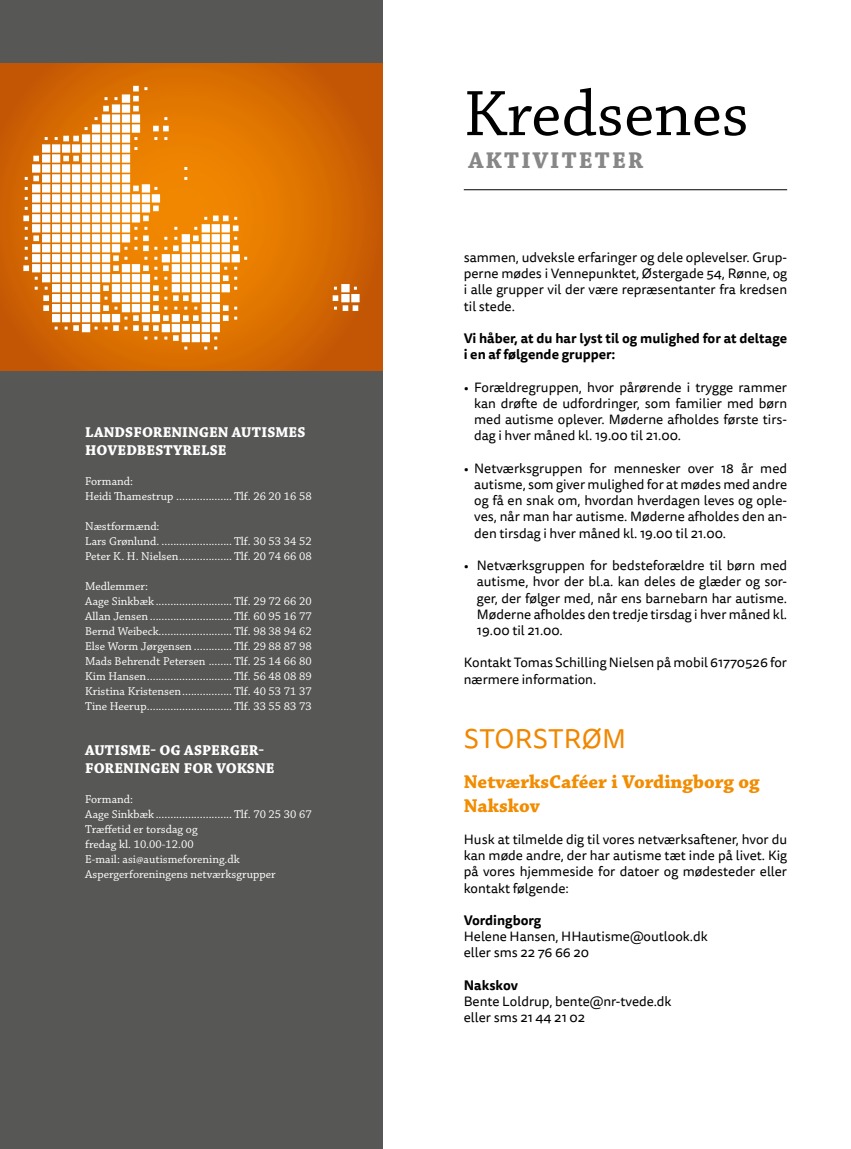
<style>
.page{position:relative;width:851px;height:1149px;background:#fff}
.page>*{position:absolute;margin:0;border:0;box-sizing:border-box;transform-origin:0 0}
.t1{font:67.5px "Chaparral Pro";color:#000}
.t2{font:27px "Tisa Sans Pro";letter-spacing:.01em;color:#f18700}
.t3{font:700 24px "Chaparral Pro";letter-spacing:.09em;color:#878787}
.t4{font:700 19.5px/23.4px "Chaparral Pro";color:#f28c00}
.t5{font:700 15px/18px "Chaparral Pro";letter-spacing:.005em;color:#fff}
.t6{font:13.5px/16.2px "Tisa Sans Pro";color:#000;text-align:justify}
.t7{font:700 13.5px/16.2px "Tisa Sans Pro";color:#000}
.t8{font:12px/15px "Chaparral Pro";color:#fff}
</style>
<div class="page">
<div style="left:0;top:0;width:383px;height:1148px;background:#575756"></div>
<hr style="left:463px;top:189px;width:324px;height:1px;background:#000">
<svg style="left:0;top:64px;width:383px;height:306px;background:#ca5f02"></svg>
<svg style="left:23px;top:86px;width:336px;height:263px;background:#e59238"></svg>
<p class="t5" style="left:85px;top:423px;width:222px">LANDSFORENINGEN AUTISMES<br>HOVEDBESTYRELSE</p>
<p class="t8" style="left:85px;top:473px;width:228px">Formand:<br>Heidi Thamestrup ................... Tlf. 26 20 16 58</p>
<p class="t8" style="left:85px;top:518px;width:228px">Næstformænd:<br>Lars Grønlund. ........................ Tlf. 30 53 34 52<br>Peter K. H. Nielsen.................. Tlf. 20 74 66 08</p>
<p class="t8" style="left:85px;top:578px;width:228px">Medlemmer:<br>Aage Sinkbæk .......................... Tlf. 29 72 66 20<br>Allan Jensen ............................ Tlf. 60 95 16 77<br>Bernd Weibeck......................... Tlf. 98 38 94 62<br>Else Worm Jørgensen ............. Tlf. 29 88 87 98<br>Mads Behrendt Petersen ........ Tlf. 25 14 66 80<br>Kim Hansen............................. Tlf. 56 48 08 89<br>Kristina Kristensen................. Tlf. 40 53 71 37<br>Tine Heerup............................. Tlf. 33 55 83 73</p>
<p class="t5" style="left:85px;top:741px;width:191px">AUTISME- OG ASPERGER-<br>FORENINGEN FOR VOKSNE</p>
<p class="t8" style="left:85px;top:791px;width:228px">Formand:<br>Aage Sinkbæk .......................... Tlf. 70 25 30 67<br>Træffetid er torsdag og<br>fredag kl. 10.00-12.00<br>E-mail: asi@autismeforening.dk<br>Aspergerforeningens netværksgrupper</p>
<h1 class="t1" style="left:463px;top:76px;width:286px">Kredsenes</h1>
<h3 class="t3" style="left:468px;top:146px;width:176px">AKTIVITETER</h3>
<p class="t6" style="left:463px;top:249px;width:325px">sammen, udveksle erfaringer og dele oplevelser. Grup&shy;perne mødes i Vennepunktet, Østergade 54, Rønne, og i alle grupper vil der være repræsentanter fra kredsen til stede.</p>
<p class="t7" style="left:463px;top:330px;width:325px">Vi håber, at du har lyst til og mulighed for at deltage i en af følgende grupper:</p>
<p class="t6" style="left:474px;top:379px;width:314px;text-indent:-10px">• Forældregruppen, hvor pårørende i trygge rammer kan drøfte de udfordringer, som familier med børn med autisme oplever. Møderne afholdes første tirs&shy;dag i hver måned kl. 19.00 til 21.00.</p>
<p class="t6" style="left:474px;top:460px;width:314px;text-indent:-10px">• Netværksgruppen for mennesker over 18 år med autisme, som giver mulighed for at mødes med andre og få en snak om, hvordan hverdagen leves og ople&shy;ves, når man har autisme. Møderne afholdes den an&shy;den tirsdag i hver måned kl. 19.00 til 21.00.</p>
<p class="t6" style="left:477px;top:557px;width:312px;text-indent:-13px">• Netværksgruppen for bedsteforældre til børn med autisme, hvor der bl.a. kan deles de glæder og sor&shy;ger, der følger med, når ens barnebarn har autisme.<br>Møderne afholdes den tredje tirsdag i hver måned kl.<br>19.00 til 21.00.</p>
<p class="t6" style="left:463px;top:654px;width:325px">Kontakt Tomas Schilling Nielsen på mobil 61770526 for nærmere information.</p>
<h2 class="t2" style="left:464px;top:720px;width:164px">STORSTRØM</h2>
<h3 class="t4" style="left:463px;top:770px;width:297px">NetværksCaféer i Vordingborg og<br>Nakskov</h3>
<p class="t6" style="left:463px;top:831px;width:325px">Husk at tilmelde dig til vores netværksaftener, hvor du kan møde andre, der har autisme tæt inde på livet. Kig på vores hjemmeside for datoer og mødesteder eller kontakt følgende:</p>
<p class="t7" style="left:463px;top:911px;width:79px">Vordingborg</p>
<p class="t6" style="left:463px;top:928px;width:245px">Helene Hansen, HHautisme@outlook.dk eller sms 22 76 66 20</p>
<p class="t7" style="left:463px;top:976px;width:56px">Nakskov</p>
<p class="t6" style="left:463px;top:993px;width:209px">Bente Loldrup, bente@nr-tvede.dk eller sms 21 44 21 02</p>
</div>
